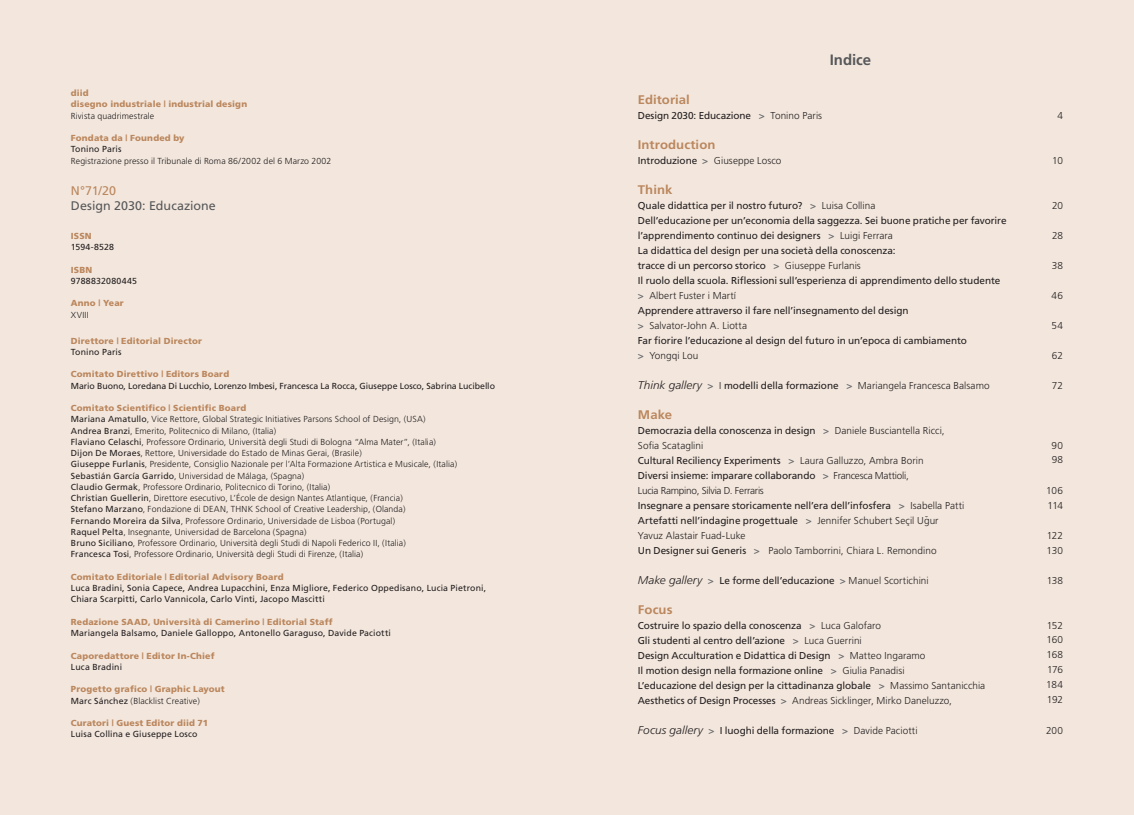
<style>
.page{position:relative;width:1134px;height:815px;background:#f3e7dd}
.page>*{position:absolute;margin:0;border:0;box-sizing:border-box;transform-origin:0 0}
.t1{font:700 15px "Frutiger";color:#57585a}
.t2{font:700 12.5px "Frutiger";letter-spacing:.005em;color:#bb875e;scale:1.05 1}
.t3{font:12.5px "Frutiger";color:#57585a}
.t4{font:12.5px "Frutiger";color:#bb875e}
.t5{font:10px/15px "Frutiger";letter-spacing:-.01em;color:#231f20}
.t6{font:300 10px/15px "Frutiger";letter-spacing:.005em;color:#231f20}
.t7{font:300 8.75px/11.2px "Frutiger";letter-spacing:.01em;color:#231f20}
.t8{font:8.75px/11.2px "Frutiger";letter-spacing:.01em;color:#231f20}
.t9{font:900 8.75px/11.2px "Frutiger";letter-spacing:.015em;color:#bb875e}
.t10{font:8.75px "Frutiger";letter-spacing:.03em;color:#231f20}
.s1{font-weight:400}
.s2{font-weight:700;color:#6c6d70}
.s3{font-weight:300}
.s4{font-style:italic;font-size:11.25px}
.s5{font-weight:300;font-style:italic;font-size:11.25px}
</style>
<div class="page">
<p class="t9" style="left:71px;top:87px;width:178px">diid<br>disegno industriale | industrial design</p>
<p class="t9" style="left:71px;top:132px;width:115px">Fondata da | Founded by</p>
<p class="t7" style="left:71px;top:110px;width:85px">Rivista quadrimestrale</p>
<p class="t8" style="left:71px;top:144px;width:52px">Tonino Paris</p>
<p class="t7" style="left:71px;top:155px;width:262px">Registrazione presso il Tribunale di Roma 86/2002 del 6 Marzo 2002</p>
<h2 class="t4" style="left:71px;top:184px;width:47px">N°71/20</h2>
<h2 class="t3" style="left:71px;top:199px;width:147px">Design 2030: Educazione</h2>
<p class="t9" style="left:71px;top:230px;width:22px">ISSN</p>
<p class="t9" style="left:71px;top:264px;width:23px">ISBN</p>
<p class="t9" style="left:71px;top:297px;width:54px">Anno | Year</p>
<p class="t9" style="left:71px;top:335px;width:133px">Direttore | Editorial Director</p>
<p class="t9" style="left:71px;top:369px;width:160px">Comitato Direttivo | Editors Board</p>
<p class="t9" style="left:71px;top:402px;width:177px">Comitato Scientifico | Scientific Board</p>
<p class="t8" style="left:71px;top:241px;width:45px">1594-8528</p>
<p class="t10" style="left:71px;top:276px;width:68px">9788832080445</p>
<p class="t7" style="left:71px;top:309px;width:19px">XVIII</p>
<p class="t8" style="left:71px;top:346px;width:52px">Tonino Paris</p>
<p class="t8" style="left:71px;top:380px;width:426px">Mario Buono, Loredana Di Lucchio, Lorenzo Imbesi, Francesca La Rocca, Giuseppe Losco, Sabrina Lucibello</p>
<p class="t7" style="left:71px;top:414px;width:388px"><span class="s1">Mariana Amatullo</span>, Vice Rettore, Global Strategic Initiatives Parsons School of Design, (USA)<br><span class="s1">Andrea Branzi</span>, Emerito, Politecnico di Milano, (Italia)<br><span class="s1">Flaviano Celaschi</span>, Professore Ordinario, Università degli Studi di Bologna “Alma Mater”, (Italia)<br><span class="s1">Dijon De Moraes</span>, Rettore, Universidade do Estado de Minas Gerai, (Brasile)<br><span class="s1">Giuseppe Furlanis</span>, Presidente, Consiglio Nazionale per l’Alta Formazione Artistica e Musicale, (Italia)<br><span class="s1">Sebastián García Garrido</span>, Universidad de Málaga, (Spagna)<br><span class="s1">Claudio Germak</span>, Professore Ordinario, Politecnico di Torino, (Italia)<br><span class="s1">Christian Guellerin</span>, Direttore esecutivo, L’École de design Nantes Atlantique, (Francia)<br><span class="s1">Stefano Marzano</span>, Fondazione di DEAN, THNK School of Creative Leadership, (Olanda)<br><span class="s1">Fernando Moreira da Silva</span>, Professore Ordinario, Universidade de Lisboa (Portugal)<br><span class="s1">Raquel Pelta</span>, Insegnante, Universidad de Barcelona (Spagna)<br><span class="s1">Bruno Siciliano</span>, Professore Ordinario, Università degli Studi di Napoli Federico II, (Italia)<br><span class="s1">Francesca Tosi</span>, Professore Ordinario, Università degli Studi di Firenze, (Italia)</p>
<p class="t8" style="left:71px;top:582px;width:417px">Luca Bradini, Sonia Capece, Andrea Lupacchini, Enza Migliore, Federico Oppedisano, Lucia Pietroni,<br>Chiara Scarpitti, Carlo Vannicola, Carlo Vinti, Jacopo Mascitti</p>
<p class="t8" style="left:71px;top:627px;width:322px">Mariangela Balsamo, Daniele Galloppo, Antonello Garaguso, Davide Paciotti</p>
<p class="t8" style="left:71px;top:661px;width:53px">Luca Bradini</p>
<p class="t7" style="left:71px;top:695px;width:131px"><span class="s1">Marc Sánchez</span> (Blacklist Creative)</p>
<p class="t8" style="left:71px;top:729px;width:128px">Luisa Collina e Giuseppe Losco</p>
<p class="t9" style="left:71px;top:571px;width:214px">Comitato Editoriale | Editorial Advisory Board</p>
<p class="t9" style="left:71px;top:616px;width:263px">Redazione SAAD, Università di Camerino | Editorial Staff</p>
<p class="t9" style="left:71px;top:650px;width:145px">Caporedattore | Editor In-Chief</p>
<p class="t9" style="left:71px;top:684px;width:155px">Progetto grafico | Graphic Layout</p>
<p class="t9" style="left:71px;top:717px;width:139px">Curatori | Guest Editor diid 71</p>
<h1 class="t1" style="left:830px;top:51px;width:43px">Indice</h1>
<h2 class="t2" style="left:638px;top:92px;width:51px">Editorial</h2>
<h2 class="t2" style="left:638px;top:137px;width:75px">Introduction</h2>
<h2 class="t2" style="left:638px;top:182px;width:34px">Think</h2>
<p class="t5" style="left:638px;top:108px;width:186px">Design 2030: Educazione <span class="s2">&gt;</span> <span class="s3">Tonino Paris</span></p>
<p class="t6" style="left:638px;top:153px;width:145px"><span class="s1">Introduzione</span> <span class="s2">&gt;</span> Giuseppe Losco</p>
<p class="t5" style="left:638px;top:198px;width:370px">Quale didattica per il nostro futuro? <span class="s2">&gt;</span> <span class="s3">Luisa Collina<br></span>Dell’educazione per un’economia della saggezza. Sei buone pratiche per favorire l’apprendimento continuo dei designers <span class="s2">&gt;</span> <span class="s3">Luigi Ferrara<br></span>La didattica del design per una società della conoscenza:<br>tracce di un percorso storico <span class="s2">&gt;</span> <span class="s3">Giuseppe Furlanis<br></span>Il ruolo della scuola. Riflessioni sull’esperienza di apprendimento dello studente <span class="s2">&gt;</span> <span class="s3">Albert Fuster i Martí<br></span>Apprendere attraverso il fare nell’insegnamento del design<br><span class="s2">&gt;</span> <span class="s3">Salvator-John A. Liotta<br></span>Far fiorire l’educazione al design del futuro in un’epoca di cambiamento<br><span class="s2">&gt;</span> <span class="s3">Yongqi Lou</span></p>
<p class="t6" style="left:638px;top:378px;width:353px"><span class="s4">Think gallery</span> <span class="s2">&gt;</span> I <span class="s1">modelli della formazione</span> <span class="s2">&gt;</span> Mariangela Francesca Balsamo</p>
<p class="t6" style="left:638px;top:423px;width:328px"><span class="s1">Democrazia della conoscenza in design</span> <span class="s2">&gt;</span> Daniele Busciantella Ricci, Sofia Scataglini<br><span class="s1">Cultural Reciliency Experiments</span> <span class="s2">&gt;</span> Laura Galluzzo, Ambra Borin<br><span class="s1">Diversi insieme: imparare collaborando</span> <span class="s2">&gt;</span> Francesca Mattioli,<br>Lucia Rampino, Silvia D. Ferraris<br><span class="s1">Insegnare a pensare storicamente nell’era dell’infosfera</span> <span class="s2">&gt;</span> Isabella Patti <span class="s1">Artefatti nell’indagine progettuale</span> <span class="s2">&gt;</span> Jennifer Schubert Seçil Ugur Yavuz Alastair Fuad-Luke<br><span class="s1">Un Designer sui Generis</span> <span class="s2">&gt;</span> Paolo Tamborrini, Chiara L. Remondino</p>
<p class="t5" style="left:638px;top:573px;width:292px"><span class="s5">Make gallery</span> <span class="s2">&gt;</span> Le forme dell’educazione <span class="s2">&gt;</span> <span class="s3">Manuel Scortichini</span></p>
<p class="t5" style="left:638px;top:618px;width:349px">Costruire lo spazio della conoscenza <span class="s2">&gt;</span> <span class="s3">Luca Galofaro<br></span>Gli studenti al centro dell’azione <span class="s2">&gt;</span> <span class="s3">Luca Guerrini<br></span>Design Acculturation e Didattica di Design <span class="s2">&gt;</span> <span class="s3">Matteo Ingaramo<br></span>Il motion design nella formazione online <span class="s2">&gt;</span> <span class="s3">Giulia Panadisi<br></span>L’educazione del design per la cittadinanza globale <span class="s2">&gt;</span> <span class="s3">Massimo Santanicchia </span>Aesthetics of Design Processes <span class="s2">&gt;</span> <span class="s3">Andreas Sicklinger, Mirko Daneluzzo,</span></p>
<p class="t5" style="left:638px;top:723px;width:281px"><span class="s5">Focus gallery</span> <span class="s2">&gt;</span> I luoghi della formazione <span class="s2">&gt;</span> <span class="s3">Davide Paciotti</span></p>
<h2 class="t2" style="left:638px;top:407px;width:34px">Make</h2>
<p class="t6" style="left:925px;top:512px;width:4px">˘</p>
<h2 class="t2" style="left:638px;top:602px;width:35px">Focus</h2>
<p class="t6" style="left:1057px;top:108px;width:7px">4</p>
<p class="t6" style="left:1052px;top:153px;width:12px">10</p>
<p class="t6" style="left:1052px;top:198px;width:13px">20</p>
<p class="t6" style="left:1052px;top:228px;width:13px">28</p>
<p class="t6" style="left:1052px;top:258px;width:13px">38</p>
<p class="t6" style="left:1052px;top:288px;width:13px">46</p>
<p class="t6" style="left:1052px;top:318px;width:13px">54</p>
<p class="t6" style="left:1052px;top:348px;width:13px">62</p>
<p class="t6" style="left:1052px;top:378px;width:13px">72</p>
<p class="t6" style="left:1051px;top:438px;width:13px">90</p>
<p class="t6" style="left:1052px;top:452px;width:13px">98</p>
<p class="t6" style="left:1046px;top:483px;width:18px">106</p>
<p class="t6" style="left:1047px;top:498px;width:17px">114</p>
<p class="t6" style="left:1047px;top:528px;width:18px">122</p>
<p class="t6" style="left:1047px;top:543px;width:18px">130</p>
<p class="t6" style="left:1047px;top:573px;width:18px">138</p>
<p class="t6" style="left:1047px;top:618px;width:18px">152</p>
<p class="t6" style="left:1047px;top:662px;width:18px">176</p>
<p class="t6" style="left:1046px;top:632px;width:18px">160</p>
<p class="t6" style="left:1046px;top:647px;width:18px">168</p>
<p class="t6" style="left:1046px;top:677px;width:18px">184</p>
<p class="t6" style="left:1047px;top:692px;width:18px">192</p>
<p class="t6" style="left:1046px;top:722px;width:19px">200</p>
</div>
